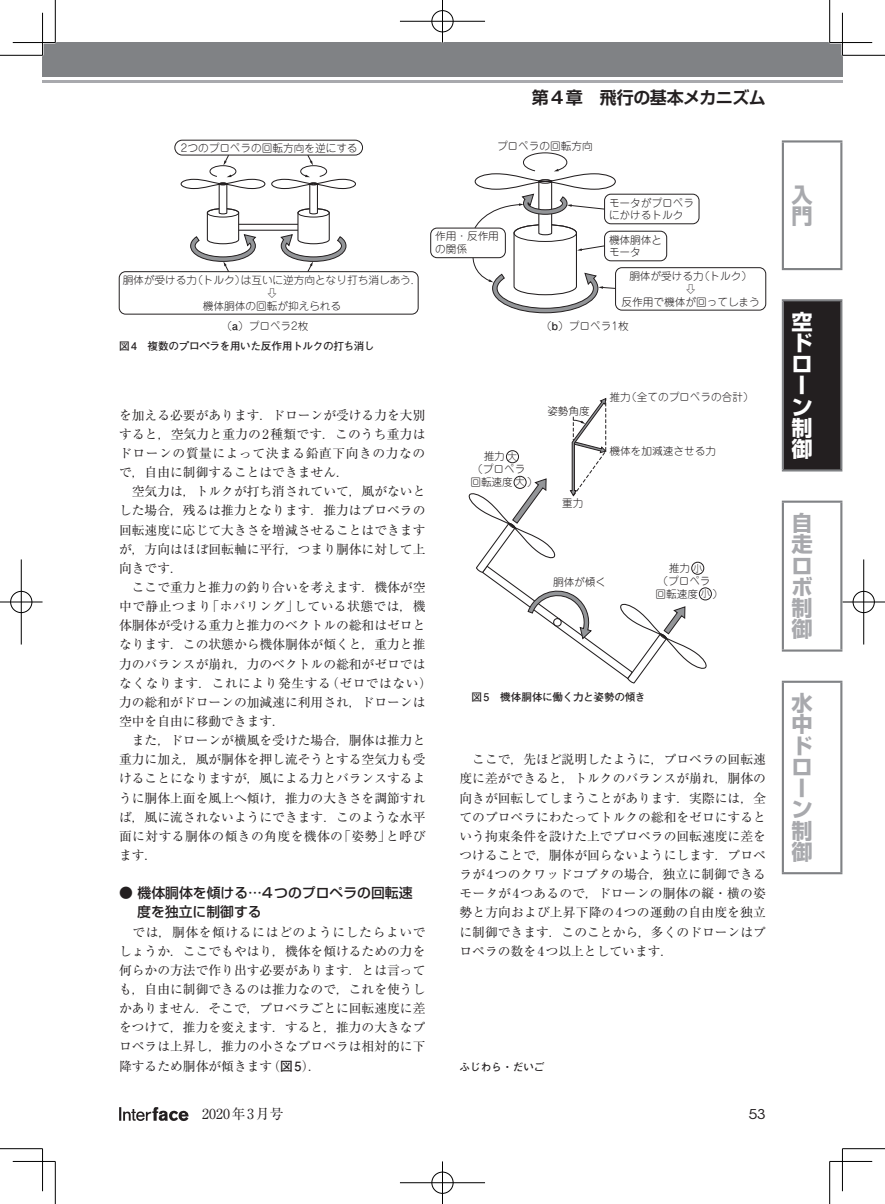
<style>
.page{position:relative;width:885px;height:1204px;background:#fff}
.page>*{position:absolute;margin:0;border:0;box-sizing:border-box;transform-origin:0 0}
.t1{font:700 21.3px/21.3px "Shin Go Pro";color:#a8a9ad}
.t2{font:700 21.3px/21.3px "Shin Go Pro";color:#fff}
.t3{font:700 16.95px "Shin Go Pro De";letter-spacing:-.035em;color:#231f20}
.t4{font:500 13.8px/19.2px "Shin Go Pro";color:#231f20}
.t5{font:13.8px "Ryumin Pro";color:#231f20}
.t6{font:13.35px "ITC Avant Garde Std";color:#231f20;scale:1.11 1}
.t7{font:12.75px/19.2px "Ryumin Pro";color:#231f20;text-align:justify}
.t8{font:300 10.65px/12.8px "Jun 101 Pro";color:#231f20}
.t9{font:700 10.65px "Futo Go B101 Pro";letter-spacing:-.035em;color:#231f20}
.s1{font-family:"Gothic MB101 Pro De"}
.s2{font-family:"Futo Go B101 Pro";font-weight:700}
.s3{font-size:9.6px}
</style>
<div class="page">
<div style="left:43px;top:43px;width:12px;height:34px;background:#808285"></div>
<svg style="left:43px;top:81px;width:12px;height:2px"></svg>
<div style="left:55px;top:43px;width:787px;height:34px;background:#808285"></div>
<hr style="left:55px;top:81px;width:787px;height:2px;background:#a8a9ad">
<svg style="left:119px;top:1107px;width:70px;height:14px"></svg>
<div style="left:782px;top:300px;width:59px;height:170px;background:#231f20"></div>
<hr style="left:781px;top:301px;width:2px;height:168px;background:#808285">
<hr style="left:781px;top:299px;width:61px;height:2px;background:#808285">
<hr style="left:840px;top:301px;width:2px;height:168px;background:#808285">
<hr style="left:781px;top:469px;width:61px;height:2px;background:#808285">
<hr style="left:781px;top:502px;width:2px;height:147px;background:#808285">
<hr style="left:781px;top:500px;width:61px;height:2px;background:#808285">
<hr style="left:840px;top:502px;width:2px;height:147px;background:#808285">
<hr style="left:781px;top:649px;width:61px;height:2px;background:#808285">
<hr style="left:781px;top:682px;width:2px;height:190px;background:#808285">
<hr style="left:781px;top:680px;width:61px;height:2px;background:#808285">
<hr style="left:840px;top:682px;width:2px;height:190px;background:#808285">
<hr style="left:781px;top:872px;width:61px;height:2px;background:#808285">
<hr style="left:781px;top:142px;width:2px;height:126px;background:#808285">
<hr style="left:781px;top:140px;width:61px;height:2px;background:#808285">
<hr style="left:840px;top:142px;width:2px;height:126px;background:#808285">
<hr style="left:781px;top:268px;width:61px;height:2px;background:#808285">
<div style="left:174px;top:140px;width:189px;height:15px;border:1px solid #231f20;border-radius:7px"></div>
<div style="left:430px;top:228px;width:75px;height:30px;border:1px solid #231f20;border-radius:6px"></div>
<div style="left:604px;top:231px;width:63px;height:30px;border:1px solid #231f20;border-radius:6px"></div>
<div style="left:604px;top:194px;width:95px;height:30px;border:1px solid #231f20;border-radius:6px"></div>
<div style="left:119px;top:271px;width:299px;height:43px;border:1px solid #231f20;border-radius:6px"></div>
<div style="left:615px;top:267px;width:151px;height:43px;border:1px solid #231f20;border-radius:6px"></div>
<svg style="left:472px;top:152px;width:144px;height:161px"></svg>
<svg style="left:180px;top:154px;width:176px;height:118px"></svg>
<svg style="left:468px;top:398px;width:241px;height:285px"></svg>
<div style="left:506px;top:450px;width:12px;height:13px;border:1px solid #231f20;border-radius:50%"></div>
<div style="left:514px;top:476px;width:12px;height:12px;border:1px solid #231f20;border-radius:50%"></div>
<div style="left:691px;top:562px;width:13px;height:12px;border:1px solid #231f20;border-radius:50%"></div>
<div style="left:699px;top:587px;width:12px;height:13px;border:1px solid #231f20;border-radius:50%"></div>
<hr style="left:13px;top:41px;width:42px;height:3px;background:#fff">
<hr style="left:829px;top:41px;width:43px;height:3px;background:#fff">
<hr style="left:41px;top:13px;width:3px;height:42px;background:#fff">
<hr style="left:841px;top:13px;width:2px;height:42px;background:#fff">
<hr style="left:0;top:55px;width:43px;height:1px;background:#000">
<hr style="left:842px;top:55px;width:42px;height:1px;background:#000">
<hr style="left:0;top:1148px;width:43px;height:1px;background:#000">
<hr style="left:842px;top:1148px;width:42px;height:1px;background:#000">
<hr style="left:55px;top:0;width:1px;height:43px;background:#000">
<hr style="left:55px;top:1161px;width:1px;height:42px;background:#000">
<hr style="left:829px;top:0;width:1px;height:43px;background:#000">
<hr style="left:829px;top:1161px;width:1px;height:42px;background:#000">
<hr style="left:13px;top:42px;width:42px;height:1px;background:#000">
<hr style="left:829px;top:42px;width:43px;height:1px;background:#000">
<hr style="left:13px;top:1161px;width:42px;height:1px;background:#000">
<hr style="left:829px;top:1161px;width:43px;height:1px;background:#000">
<hr style="left:42px;top:13px;width:1px;height:42px;background:#000">
<hr style="left:42px;top:1148px;width:1px;height:43px;background:#000">
<hr style="left:842px;top:13px;width:1px;height:42px;background:#000">
<hr style="left:842px;top:1148px;width:1px;height:43px;background:#000">
<div style="left:431px;top:10px;width:23px;height:23px;border:2px solid #fff;border-radius:50%"></div>
<hr style="left:400px;top:20px;width:85px;height:2px;background:#fff">
<hr style="left:441px;top:0;width:2px;height:43px;background:#fff">
<div style="left:431px;top:10px;width:22px;height:22px;border:1px solid #000;border-radius:50%"></div>
<hr style="left:400px;top:21px;width:85px;height:1px;background:#000">
<hr style="left:442px;top:0;width:1px;height:43px;background:#000">
<div style="left:431px;top:1170px;width:23px;height:24px;border:2px solid #fff;border-radius:50%"></div>
<hr style="left:400px;top:1181px;width:85px;height:2px;background:#fff">
<hr style="left:441px;top:1161px;width:2px;height:42px;background:#fff">
<div style="left:431px;top:1171px;width:22px;height:22px;border:1px solid #000;border-radius:50%"></div>
<hr style="left:400px;top:1182px;width:85px;height:1px;background:#000">
<hr style="left:442px;top:1161px;width:1px;height:42px;background:#000">
<div style="left:10px;top:590px;width:23px;height:23px;border:2px solid #fff;border-radius:50%"></div>
<hr style="left:0;top:601px;width:43px;height:2px;background:#fff">
<hr style="left:20px;top:559px;width:2px;height:85px;background:#fff">
<div style="left:10px;top:591px;width:22px;height:21px;border:1px solid #000;border-radius:50%"></div>
<hr style="left:0;top:601px;width:43px;height:1px;background:#000">
<hr style="left:21px;top:559px;width:1px;height:85px;background:#000">
<div style="left:851px;top:590px;width:24px;height:23px;border:2px solid #fff;border-radius:50%"></div>
<hr style="left:842px;top:601px;width:42px;height:2px;background:#fff">
<hr style="left:862px;top:559px;width:2px;height:85px;background:#fff">
<div style="left:852px;top:591px;width:22px;height:21px;border:1px solid #000;border-radius:50%"></div>
<hr style="left:842px;top:601px;width:42px;height:1px;background:#000">
<hr style="left:863px;top:559px;width:1px;height:85px;background:#000">
<h2 class="t3" style="left:531px;top:84px;width:235px">第 <span class="s1">4</span> 章　飛行の基本メカニズム</h2>
<p class="t8" style="left:181px;top:140px;width:178px">2つのプロペラの回転方向を逆にする</p>
<p class="t8" style="left:497px;top:138px;width:97px">プロペラの回転方向</p>
<p class="t8" style="left:609px;top:195px;width:87px">モータがプロペラにかけるトルク</p>
<p class="t8" style="left:435px;top:229px;width:65px">作用・反作用の関係</p>
<p class="t8" style="left:609px;top:232px;width:55px">機体胴体とモータ</p>
<p class="t8" style="left:123px;top:272px;width:300px;text-align:center">胴体が受ける力（トルク）は互いに逆方向となり打ち消しあう．⇩<br>機体胴体の回転が抑えられる</p>
<p class="t8" style="left:621px;top:268px;width:140px;text-align:center">胴体が受ける力（トルク）<br>⇩<br>反作用で機体が回ってしまう</p>
<p class="t9" style="left:119px;top:337px;width:257px">図 4　複数のプロペラを用いた反作用トルクの打ち消し</p>
<p class="t8" style="left:221px;top:319px;width:89px">（<span class="s2">a</span>）プロペラ2枚</p>
<p class="t8" style="left:541px;top:319px;width:89px">（<span class="s2">b</span>）プロペラ1枚</p>
<p class="t7" style="left:119px;top:404px;width:314px;text-align:left">を加える必要があります．ドローンが受ける力を大別すると，空気力と重力の 2種類です．このうち重力はドローンの質量によって決まる鉛直下向きの力なので，自由に制御することはできません．<br>　空気力は，トルクが打ち消されていて，風がないとした場合，残るは推力となります．推力はプロペラの回転速度に応じて大きさを増減させることはできますが，方向はほぼ回転軸に平行，つまり胴体に対して上向きです．<br>　ここで重力と推力の釣り合いを考えます．機体が空中で静止つまり「ホバリング」している状態では，機体胴体が受ける重力と推力のベクトルの総和はゼロとなります．この状態から機体胴体が傾くと，重力と推力のバランスが崩れ，力のベクトルの総和がゼロではなくなります．これにより発生する（ゼロではない）力の総和がドローンの加減速に利用され，ドローンは空中を自由に移動できます．<br>　また，ドローンが横風を受けた場合，胴体は推力と重力に加え，風が胴体を押し流そうとする空気力も受けることになりますが，風による力とバランスするように胴体上面を風上へ傾け，推力の大きさを調節すれば，風に流されないようにできます．このような水平面に対する胴体の傾きの角度を機体の「姿勢」と呼びます．</p>
<p class="t4" style="left:137px;top:881px;width:277px;text-indent:-18px">● 機体胴体を傾ける…4つのプロペラの回転速度を独立に制御する</p>
<p class="t7" style="left:119px;top:921px;width:308px">　では，胴体を傾けるにはどのようにしたらよいでしょうか．ここでもやはり，機体を傾けるための力を何らかの方法で作り出す必要があります．とは言っても，自由に制御できるのは推力なので，これを使うしかありません．そこで，プロペラごとに回転速度に差をつけて，推力を変えます．すると，推力の大きなプロペラは上昇し，推力の小さなプロペラは相対的に下降するため胴体が傾きます（<span class="s2">図5</span>）．</p>
<p class="t8" style="left:470px;top:449px;width:69px;text-indent:13px">推力<span class="s3">大<br></span>（プロペラ<br>回転速度<span class="s3">大</span>）</p>
<p class="t8" style="left:547px;top:403px;width:44px">姿勢角度</p>
<p class="t8" style="left:562px;top:495px;width:23px">重力</p>
<p class="t8" style="left:609px;top:389px;width:146px">推力（全てのプロペラの合計）</p>
<p class="t8" style="left:609px;top:443px;width:108px">機体を加減速させる力</p>
<p class="t8" style="left:553px;top:574px;width:55px">胴体が傾く</p>
<p class="t8" style="left:655px;top:560px;width:69px;text-indent:13px">推力<span class="s3">小<br></span>（プロペラ<br>回転速度<span class="s3">小</span>）</p>
<p class="t9" style="left:471px;top:688px;width:175px">図 5　機体胴体に働く力と姿勢の傾き</p>
<p class="t7" style="left:459px;top:749px;width:308px">　ここで，先ほど説明したように，プロペラの回転速度に差ができると，トルクのバランスが崩れ，胴体の向きが回転してしまうことがあります．実際には，全てのプロペラにわたってトルクの総和をゼロにするという拘束条件を設けた上でプロペラの回転速度に差をつけることで，胴体が回らないようにします．プロペラが 4つのクワッドコプタの場合，独立に制御できるモータが 4つあるので，ドローンの胴体の縦・横の姿勢と方向および上昇下降の 4つの運動の自由度を独立に制御できます．このことから，多くのドローンはプロペラの数を 4つ以上としています．</p>
<p class="t9" style="left:459px;top:1058px;width:87px">ふじわら・だいご</p>
<p class="t5" style="left:188px;top:1103px;width:97px">　2020年 3月号</p>
<p class="t6" style="left:748px;top:1105px;width:17px">53</p>
<h1 class="t1" style="left:791px;top:182px;width:23px">入門</h1>
<h1 class="t2" style="left:791px;top:308px;width:22px">空ドローン制御</h1>
<h1 class="t1" style="left:791px;top:510px;width:23px;text-align:justify">自走ロボ制御</h1>
<h1 class="t1" style="left:791px;top:690px;width:22px">水中ドローン制御</h1>
</div>
